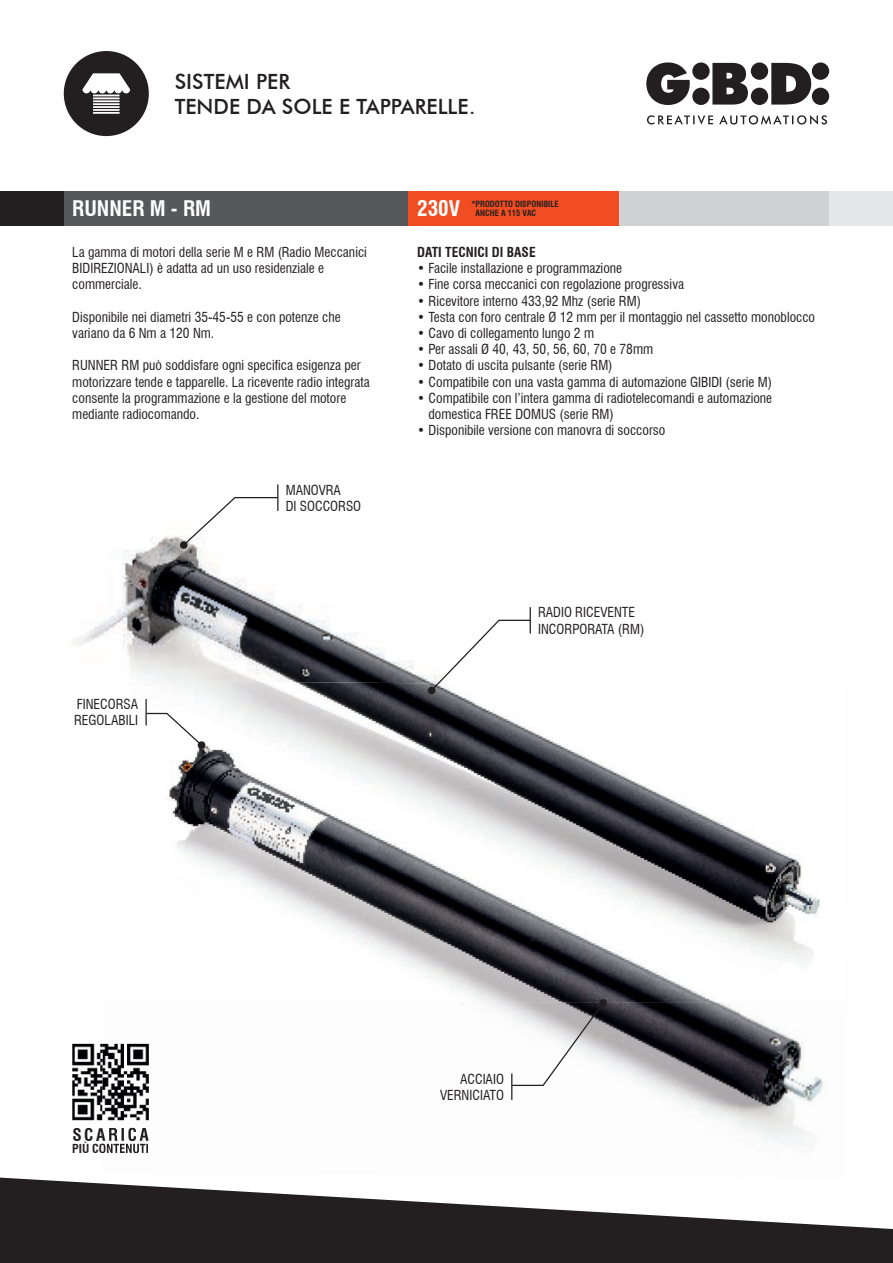
<style>
.page{position:relative;width:893px;height:1263px;background:#fff}
.page>*{position:absolute;margin:0;border:0;box-sizing:border-box;transform-origin:0 0}
.t1{font:500 21px/25.2px "Futura BT";color:#231f20}
.t2{font:700 condensed 21px "Swiss 721 BT";color:#fff}
.t3{font:condensed 13.5px/16.2px "Swiss 721 BT";color:#231f20}
.t4{font:700 condensed 13.5px "Swiss 721 BT";color:#231f20}
.t5{font:700 condensed 8.4px/9px "Swiss 721 BT";color:#231f20}
</style>
<div class="page">
<svg style="left:0;top:1177px;width:893px;height:86px;fill:#231f20"></svg>
<div style="left:64px;top:191px;width:829px;height:34px;background:#e6e7e9"></div>
<div style="left:0;top:191px;width:64px;height:34px;background:#231f20"></div>
<svg style="left:646px;top:62px;width:183px;height:63px"></svg>
<div style="left:64px;top:191px;width:344px;height:34px;background:#57585a"></div>
<div style="left:619px;top:191px;width:210px;height:34px;background:#d1d2d4"></div>
<div style="left:408px;top:191px;width:211px;height:34px;background:#f04d22"></div>
<img style="left:72px;top:1044px;width:30px;height:76px">
<img style="left:75px;top:536px;width:354px;height:144px">
<img style="left:792px;top:1039px;width:57px;height:140px">
<img style="left:102px;top:1002px;width:637px;height:176px">
<img style="left:739px;top:1011px;width:55px;height:167px">
<img style="left:102px;top:1128px;width:47px;height:25px">
<img style="left:102px;top:1141px;width:46px;height:12px">
<img style="left:154px;top:680px;width:320px;height:318px">
<img style="left:474px;top:703px;width:346px;height:299px">
<svg style="left:145px;top:712px;width:58px;height:35px"></svg>
<div style="left:198px;top:741px;width:7px;height:8px;background:#231f20;border-radius:50%"></div>
<hr style="left:145px;top:699px;width:2px;height:26px;background:#231f20">
<div style="left:599px;top:999px;width:8px;height:8px;background:#231f20;border-radius:50%"></div>
<svg style="left:511px;top:1001px;width:94px;height:99px"></svg>
<div style="left:428px;top:687px;width:7px;height:7px;background:#231f20;border-radius:50%"></div>
<svg style="left:430px;top:607px;width:101px;height:85px"></svg>
<div style="left:180px;top:541px;width:8px;height:8px;background:#231f20;border-radius:50%"></div>
<svg style="left:182px;top:484px;width:97px;height:63px"></svg>
<div style="left:64px;top:51px;width:85px;height:85px;background:#231f20;border-radius:50%"></div>
<svg style="left:82px;top:73px;width:48px;height:41px"></svg>
<h1 class="t1" style="left:175px;top:69px;width:302px">SISTEMI PER<br>TENDE DA SOLE E TAPPARELLE.</h1>
<h1 class="t2" style="left:72px;top:196px;width:140px">RUNNER M - RM</h1>
<h1 class="t2" style="left:417px;top:196px;width:44px">230V</h1>
<p class="t5" style="left:476px;top:199px;width:85px;text-indent:-4px">* PRODOTTO DISPONIBILE<br>ANCHE A 115 VAC</p>
<p class="t3" style="left:72px;top:244px;width:296px">La gamma di motori della serie M e RM (Radio Meccanici<br>BIDIREZIONALI) è adatta ad un uso residenziale e commerciale.</p>
<p class="t3" style="left:72px;top:309px;width:270px">Disponibile nei diametri 35-45-55 e con potenze che variano da 6 Nm a 120 Nm.</p>
<p class="t3" style="left:72px;top:357px;width:299px">RUNNER RM può soddisfare ogni specifica esigenza per motorizzare tende e tapparelle. La ricevente radio integrata consente la programmazione e la gestione del motore mediante radiocomando.</p>
<p class="t4" style="left:417px;top:244px;width:120px">DATI TECNICI DI BASE</p>
<p class="t3" style="left:417px;top:260px;width:206px">• Facile installazione e programmazione</p>
<p class="t3" style="left:417px;top:276px;width:268px">• Fine corsa meccanici con regolazione progressiva</p>
<p class="t3" style="left:417px;top:292px;width:225px">• Ricevitore interno 433,92 Mhz (serie RM)</p>
<p class="t3" style="left:417px;top:309px;width:399px">• Testa con foro centrale Ø 12 mm per il montaggio nel cassetto monoblocco</p>
<p class="t3" style="left:417px;top:325px;width:178px">• Cavo di collegamento lungo 2 m</p>
<p class="t3" style="left:417px;top:341px;width:237px">• Per assali Ø 40, 43, 50, 56, 60, 70 e 78mm</p>
<p class="t3" style="left:417px;top:357px;width:197px">• Dotato di uscita pulsante (serie RM)</p>
<p class="t3" style="left:417px;top:373px;width:356px">• Compatibile con una vasta gamma di automazione GIBIDI (serie M)</p>
<p class="t3" style="left:429px;top:390px;width:345px;text-indent:-11px">• Compatibile con l’intera gamma di radiotelecomandi e automazione domestica FREE DOMUS (serie RM)</p>
<p class="t3" style="left:417px;top:422px;width:250px">• Disponibile versione con manovra di soccorso</p>
<p class="t3" style="left:74px;top:696px;width:66px">FINECORSA<br>REGOLABILI</p>
<p class="t3" style="left:286px;top:482px;width:77px">MANOVRA<br>DI SOCCORSO</p>
<p class="t3" style="left:538px;top:604px;width:108px">RADIO RICEVENTE<br>INCORPORATA (RM)</p>
<p class="t3" style="left:440px;top:1071px;width:65px;text-align:right">ACCIAIO<br>VERNICIATO</p>
</div>
